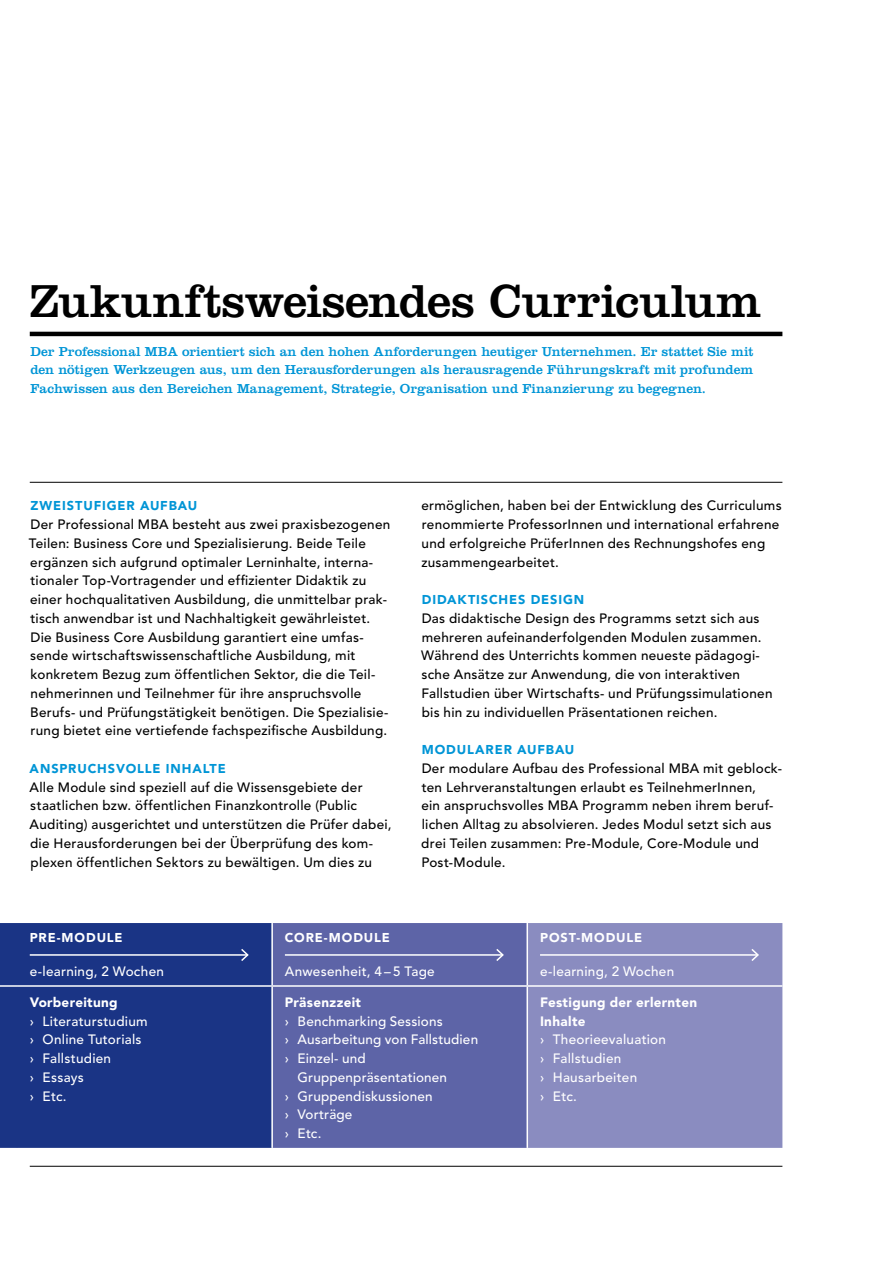
<style>
.page{position:relative;width:893px;height:1263px;background:#fff}
.page>*{position:absolute;margin:0;border:0;box-sizing:border-box;transform-origin:0 0}
.t1{font:48px "Clarendon LT Std";letter-spacing:-.01em;color:#000}
.t2{font:500 13.5px/18.8px "Avenir LT Std";letter-spacing:.02em;color:#000}
.t3{font:500 13.5px/18.8px "Avenir LT Std";letter-spacing:.015em;color:#fff}
.t4{font:13.5px/18.8px "Clarendon LT Std";letter-spacing:.005em;color:#0095d6;text-align:justify}
.t5{font:900 13.5px/18.8px "Avenir LT Std";letter-spacing:.02em;color:#fff}
.t6{font:900 12.75px "Avenir LT Std";letter-spacing:.07em;color:#0095d6}
.t7{font:900 12.75px "Avenir LT Std";letter-spacing:.065em;color:#fff}
</style>
<div class="page">
<div style="left:0;top:923px;width:271px;height:225px;background:#1a3485"></div>
<div style="left:273px;top:923px;width:253px;height:225px;background:#5d64a7"></div>
<div style="left:528px;top:923px;width:254px;height:225px;background:#8a8cc0"></div>
<svg style="left:0;top:985px;width:17px;height:2px"></svg>
<hr style="left:17px;top:985px;width:255px;height:2px;background:#fff">
<hr style="left:272px;top:985px;width:255px;height:2px;background:#fff">
<hr style="left:527px;top:985px;width:255px;height:2px;background:#fff">
<hr style="left:30px;top:954px;width:218px;height:2px;background:#fff">
<svg style="left:240px;top:947px;width:10px;height:16px"></svg>
<hr style="left:285px;top:954px;width:218px;height:2px;background:#fff">
<svg style="left:495px;top:947px;width:10px;height:16px"></svg>
<hr style="left:540px;top:954px;width:218px;height:2px;background:#fff">
<svg style="left:750px;top:947px;width:10px;height:16px"></svg>
<hr style="left:30px;top:332px;width:752px;height:4px;background:#000">
<hr style="left:30px;top:482px;width:752px;height:1px;background:#000">
<hr style="left:30px;top:1166px;width:752px;height:1px;background:#000">
<h1 class="t1" style="left:30px;top:273px;width:733px">Zukunftsweisendes Curriculum</h1>
<p class="t4" style="left:30px;top:342px;width:725px">Der Professional MBA orientiert sich an den hohen Anforderungen heutiger Unternehmen. Er stattet Sie mit den nötigen Werkzeugen aus, um den Herausforderungen als herausragende Führungskraft mit profundem Fachwissen aus den Bereichen Management, Strategie, Organisation und Finanzierung zu begegnen.</p>
<p class="t6" style="left:30px;top:498px;width:168px">ZWEISTUFIGER AUFBAU</p>
<p class="t2" style="left:29px;top:515px;width:363px">Der Professional MBA besteht aus zwei praxisbezogenen Teilen: Business Core und Spezialisierung. Beide Teile ergänzen sich aufgrund optimaler Lerninhalte, interna&shy;tionaler Top-Vortragender und effizienter Didaktik zu einer hochqualitativen Ausbildung, die unmittelbar prak&shy;tisch anwendbar ist und Nachhaltigkeit gewährleistet.<br>Die Business Core Ausbildung garantiert eine umfas&shy;sende wirtschaftswissenschaftliche Ausbildung, mit konkretem Bezug zum öffentlichen Sektor, die die Teil&shy;nehmerinnen und Teilnehmer für ihre anspruchsvolle Berufs- und Prüfungstätigkeit benötigen. Die Spezialisie&shy;rung bietet eine vertiefende fachspezifische Ausbildung.</p>
<p class="t6" style="left:30px;top:761px;width:198px">ANSPRUCHSVOLLE INHALTE</p>
<p class="t2" style="left:30px;top:778px;width:363px">Alle Module sind speziell auf die Wissensgebiete der staatlichen bzw. öffentlichen Finanzkontrolle (Public Auditing) ausgerichtet und unterstützen die Prüfer dabei, die Herausforderungen bei der Überprüfung des kom&shy;plexen öffentlichen Sektors zu bewältigen. Um dies zu</p>
<p class="t2" style="left:421px;top:497px;width:362px">ermöglichen, haben bei der Entwicklung des Curriculums renommierte ProfessorInnen und international erfahrene und erfolgreiche PrüferInnen des Rechnungshofes eng zusammengearbeitet.</p>
<p class="t6" style="left:422px;top:592px;width:164px">DIDAKTISCHES DESIGN</p>
<p class="t2" style="left:421px;top:609px;width:353px">Das didaktische Design des Programms setzt sich aus mehreren aufeinanderfolgenden Modulen zusammen.<br>Während des Unterrichts kommen neueste pädagogi&shy;sche Ansätze zur Anwendung, die von interaktiven Fallstudien über Wirtschafts- und Prüfungssimulationen bis hin zu individuellen Präsentationen reichen.</p>
<p class="t6" style="left:422px;top:742px;width:154px">MODULARER AUFBAU</p>
<p class="t2" style="left:421px;top:759px;width:362px">Der modulare Aufbau des Professional MBA mit geblock&shy;ten Lehrveranstaltungen erlaubt es TeilnehmerInnen,<br>ein anspruchsvolles MBA Programm neben ihrem beruf&shy;lichen Alltag zu absolvieren. Jedes Modul setzt sich aus drei Teilen zusammen: Pre-Module, Core-Module und Post-Module.</p>
<p class="t7" style="left:30px;top:930px;width:94px">PRE-MODULE</p>
<p class="t3" style="left:30px;top:962px;width:136px">e-learning, 2 Wochen</p>
<p class="t5" style="left:30px;top:993px;width:90px">Vorbereitung</p>
<p class="t3" style="left:30px;top:1012px;width:119px">› Literaturstudium › Online Tutorials › Fallstudien<br>› Essays<br>› Etc.</p>
<p class="t7" style="left:285px;top:930px;width:106px">CORE-MODULE</p>
<p class="t3" style="left:285px;top:962px;width:151px">Anwesenheit, 4 – 5 Tage</p>
<p class="t5" style="left:285px;top:993px;width:78px">Präsenzzeit</p>
<p class="t3" style="left:285px;top:1012px;width:159px">› Benchmarking Sessions</p>
<p class="t3" style="left:285px;top:1031px;width:195px">› Ausarbeitung von Fallstudien</p>
<p class="t3" style="left:285px;top:1049px;width:82px">› Einzel- und</p>
<p class="t3" style="left:298px;top:1068px;width:151px">Gruppenpräsentationen</p>
<p class="t3" style="left:285px;top:1087px;width:149px">› Gruppendiskussionen</p>
<p class="t3" style="left:285px;top:1106px;width:69px">› Vorträge</p>
<p class="t3" style="left:285px;top:1124px;width:38px">› Etc.</p>
<p class="t7" style="left:540px;top:930px;width:104px">POST-MODULE</p>
<p class="t3" style="left:540px;top:962px;width:136px">e-learning, 2 Wochen</p>
<p class="t5" style="left:540px;top:993px;width:159px">Festigung der erlernten<br>Inhalte</p>
<p class="t3" style="left:540px;top:1031px;width:127px">› Theorieevaluation › Fallstudien<br>› Hausarbeiten<br>› Etc.</p>
</div>
